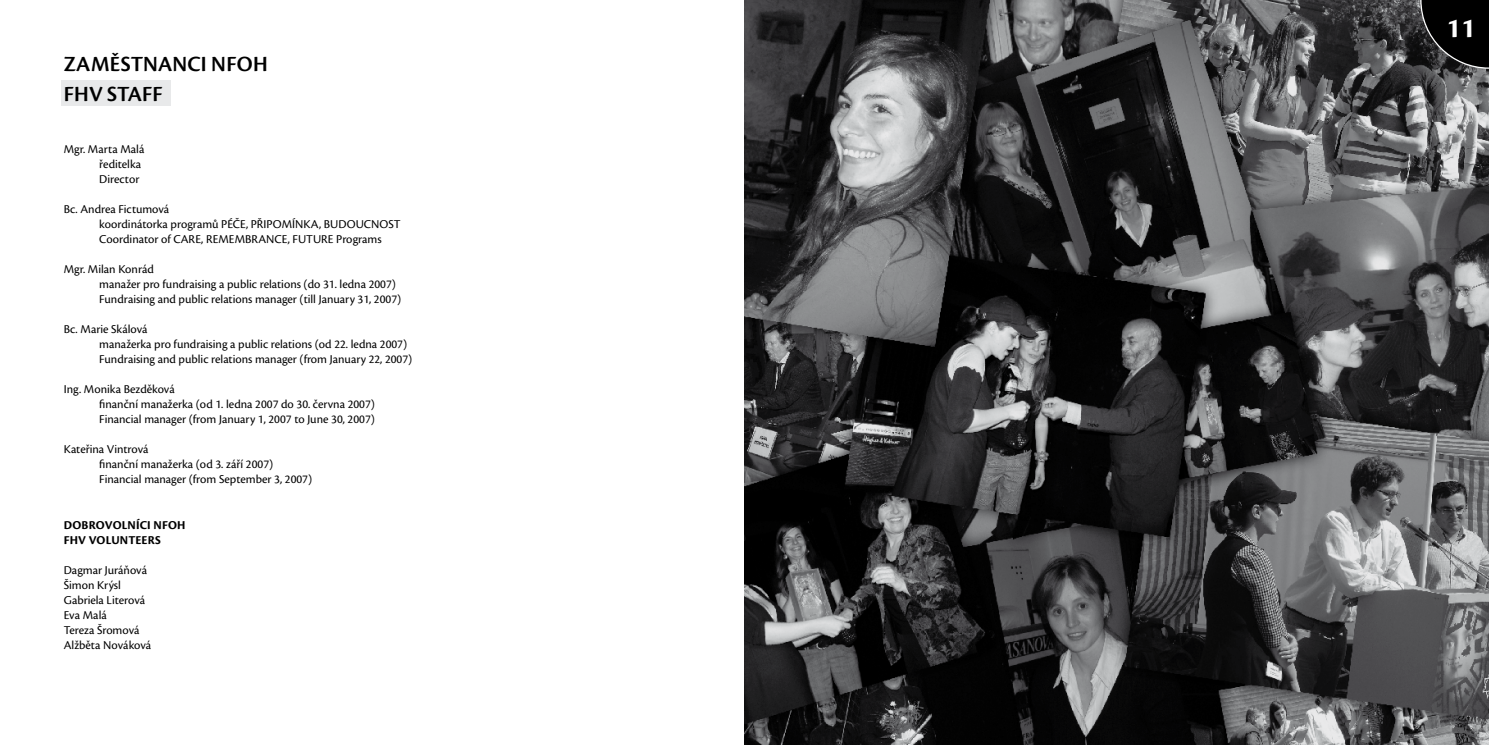
<style>
.page{position:relative;width:1489px;height:745px;background:#fff}
.page>*{position:absolute;margin:0;border:0;box-sizing:border-box;transform-origin:0 0}
.t1{font:700 28.75px "Cronos Pro";color:#fff}
.t2{font:22.5px/30px "Cronos Pro Semibold Subh";letter-spacing:.01em;color:#000}
.t3{font:12.5px/15px "Cronos Pro";color:#000}
.t4{font:700 12.5px/15px "Cronos Pro";letter-spacing:.01em;color:#000}
</style>
<div class="page">
<img style="left:744px;top:0;width:744px;height:744px">
<div style="left:61px;top:81px;width:109px;height:25px;background:#e8e9ea"></div>
<svg style="left:1420px;top:0;width:68px;height:69px;background:#111"></svg>
<h2 class="t2" style="left:64px;top:49px;width:205px">ZAMĚSTNANCI NFOH<br>FHV STAFF</h2>
<p class="t3" style="left:99px;top:142px;width:47px;text-indent:-35px">Mgr. Marta Malá ředitelka<br>Director</p>
<p class="t3" style="left:99px;top:202px;width:303px;text-indent:-35px">Bc. Andrea Fictumová<br>koordinátorka programů PÉČE, PŘIPOMÍNKA, BUDOUCNOST<br>Coordinator of CARE, REMEMBRANCE, FUTURE Programs</p>
<p class="t3" style="left:99px;top:262px;width:303px;text-indent:-35px">Mgr. Milan Konrád<br>manažer pro fundraising a public relations (do 31. ledna 2007)<br>Fundraising and public relations manager (till January 31, 2007)</p>
<p class="t3" style="left:99px;top:322px;width:314px;text-indent:-35px">Bc. Marie Skálová<br>manažerka pro fundraising a public relations (od 22. ledna 2007)<br>Fundraising and public relations manager (from January 22, 2007)</p>
<p class="t3" style="left:99px;top:382px;width:277px;text-indent:-35px">Ing. Monika Bezděková<br>finanční manažerka (od 1. ledna 2007 do 30. června 2007)<br>Financial manager (from January 1, 2007 to June 30, 2007)</p>
<p class="t3" style="left:99px;top:442px;width:214px;text-indent:-35px">Kateřina Vintrová<br>finanční manažerka (od 3. září 2007)<br>Financial manager (from September 3, 2007)</p>
<p class="t4" style="left:64px;top:517px;width:99px">DOBROVOLNÍCI NFOH<br>FHV</p>
<p class="t4" style="left:89px;top:532px;width:74px">VOLUNTEERS</p>
<p class="t3" style="left:64px;top:562px;width:89px">Dagmar Juráňová<br>Šimon Krýsl<br>Gabriela Literová<br>Eva Malá<br>Tereza Šromová<br>Alžběta Nováková</p>
<h1 class="t1" style="left:1446px;top:12px;width:30px">11</h1>
</div>
